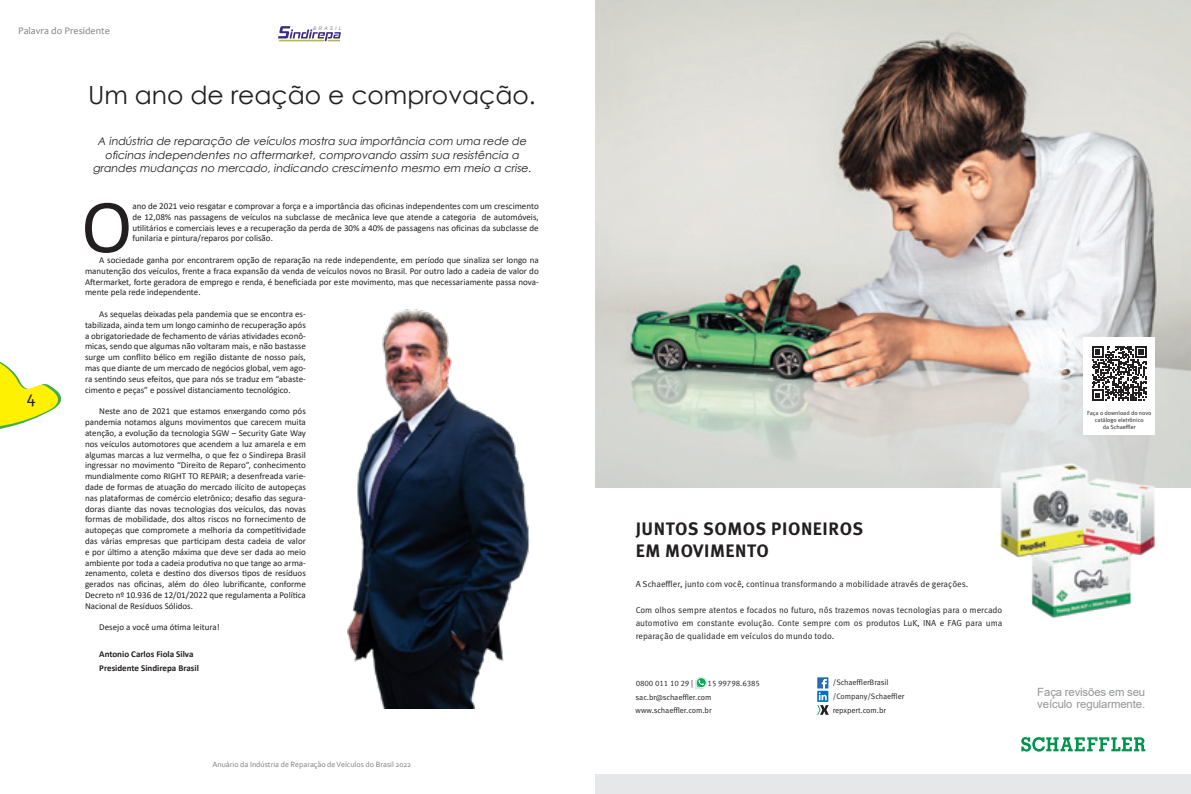
<style>
.page{position:relative;width:1191px;height:794px;background:#fff}
.page>*{position:absolute;margin:0;border:0;box-sizing:border-box;transform-origin:0 0}
.t1{font:77.1px "Calibri";color:#231f20}
.t2{font:25px "Century Gothic";color:#231f20}
.t3{font:700 18px/22.1px "Schaeffler Meta";letter-spacing:.03em;color:#231f20}
.t4{font:18px "Corbel";color:#231f20}
.t5{font:11.3px/11.9px "Arial";letter-spacing:-.01em;color:#939598}
.t6{font:italic 11px/13.2px "Century Gothic";color:#231f20;text-align:center}
.t7{font:10px "Candara";color:#7f807f}
.t8{font:9px/10.8px "Calibri";color:#231f20;text-align:justify}
.t9{font:700 9px "Calibri";color:#231f20}
.t10{font:8.7px/13px "Schaeffler Meta";color:#231f20;text-align:justify}
.t11{font:8px "Corbel";color:#7f807f}
.t12{font:7.9px/13.5px "Schaeffler Meta";letter-spacing:-.01em;color:#231f20}
.t13{font:5.9px/7.1px "Schaeffler Meta";color:#231f20;text-align:center}
.t14{font:italic 4.9px "Arial Narrow";letter-spacing:.4em;color:#7f7f7f;scale:1.18 1}
</style>
<div class="page">
<svg style="left:0;top:361px;width:62px;height:68px"></svg>
<svg style="left:278px;top:26px;width:63px;height:15px"></svg>
<img style="left:347px;top:309px;width:183px;height:400px">
<img style="left:595px;top:0;width:596px;height:488px">
<div style="left:1083px;top:337px;width:72px;height:98px;background:#fff"></div>
<svg style="left:1092px;top:346px;width:54px;height:55px"></svg>
<img style="left:994px;top:458px;width:166px;height:160px">
<div style="left:595px;top:774px;width:596px;height:20px;background:#e6e7e9"></div>
<svg style="left:1021px;top:737px;width:124px;height:14px"></svg>
<svg style="left:695px;top:676px;width:12px;height:13px"></svg>
<svg style="left:817px;top:677px;width:12px;height:38px"></svg>
<p class="t7" style="left:18px;top:25px;width:93px">Palavra do Presidente</p>
<p class="t14" style="left:313px;top:24px;width:26px">BRASIL</p>
<h3 class="t4" style="left:26px;top:385px;width:11px">4</h3>
<p class="t2" style="left:88px;top:77px;width:449px">Um ano de reação e comprovação.</p>
<p class="t6" style="left:93px;top:135px;width:442px">A indústria de reparação de veículos mostra sua importância com uma rede de oficinas independentes no aftermarket, comprovando assim sua resistência a grandes mudanças no mercado, indicando crescimento mesmo em meio a crise.</p>
<p class="t1" style="left:81px;top:173px;width:53px">O</p>
<p class="t8" style="left:132px;top:200px;width:408px">ano de 2021 veio resgatar e comprovar a força e a importância das oficinas independentes com um crescimento de 12,08% nas passagens de veículos na subclasse de mecânica leve que atende a categoria de automóveis, utilitários e comerciais leves e a recuperação da perda de 30% a 40% de passagens nas oficinas da subclasse de funilaria e pintura/reparos por colisão.</p>
<p class="t8" style="left:85px;top:254px;width:455px;text-indent:14px">A sociedade ganha por encontrarem opção de reparação na rede independente, em período que sinaliza ser longo na manutenção dos veículos, frente a fraca expansão da venda de veículos novos no Brasil. Por outro lado a cadeia de valor do Aftermarket, forte geradora de emprego e renda, é beneficiada por este movimento, mas que necessariamente passa nova&shy;mente pela rede independente.</p>
<p class="t8" style="left:85px;top:308px;width:222px;text-indent:14px">As sequelas deixadas pela pandemia que se encontra es&shy;tabilizada, ainda tem um longo caminho de recuperação após a obrigatoriedade de fechamento de várias atividades econô&shy;micas, sendo que algumas não voltaram mais, e não bastasse surge um conflito bélico em região distante de nosso país, mas que diante de um mercado de negócios global, vem ago&shy;ra sentindo seus efeitos, que para nós se traduz em “abaste&shy;cimento e peças” e possível distanciamento tecnológico.</p>
<p class="t8" style="left:85px;top:406px;width:222px;text-indent:14px">Neste ano de 2021 que estamos enxergando como pós pandemia notamos alguns movimentos que carecem muita atenção, a evolução da tecnologia SGW – Security Gate Way nos veículos automotores que acendem a luz amarela e em algumas marcas a luz vermelha, o que fez o Sindirepa Brasil ingressar no movimento “Direito de Reparo”, conhecimento mundialmente como RIGHT TO REPAIR; a desenfreada varie&shy;dade de formas de atuação do mercado ilícito de autopeças nas plataformas de comércio eletrônico; desafio das segura&shy;doras diante das novas tecnologias dos veículos, das novas formas de mobilidade, dos altos riscos no fornecimento de autopeças que compromete a melhoria da competitividade das várias empresas que participam desta cadeia de valor e por último a atenção máxima que deve ser dada ao meio ambiente por toda a cadeia produtiva no que tange ao arma&shy;zenamento, coleta e destino dos diversos tipos de resíduos gerados nas oficinas, além do óleo lubrificante, conforme Decreto nº 10.936 de 12/01/2022 que regulamenta a Política Nacional de Resíduos Sólidos.</p>
<p class="t8" style="left:99px;top:622px;width:122px">Desejo a você uma ótima leitura!</p>
<p class="t9" style="left:99px;top:648px;width:96px">Antonio Carlos Fiola Silva</p>
<p class="t9" style="left:99px;top:661px;width:101px">Presidente Sindirepa Brasil</p>
<p class="t11" style="left:212px;top:759px;width:200px">Anuário da Indústria de Reparação de Veículos do Brasil 2022</p>
<p class="t13" style="left:1087px;top:409px;width:66px">Faça o download do novo catálogo eletrônico<br>da Schaeffler</p>
<p class="t3" style="left:636px;top:517px;width:229px">JUNTOS SOMOS PIONEIROS<br>EM MOVIMENTO</p>
<p class="t10" style="left:635px;top:578px;width:334px">A Schaeffler, junto com você, continua transformando a mobilidade através de gerações.</p>
<p class="t10" style="left:635px;top:604px;width:368px">Com olhos sempre atentos e focados no futuro, nós trazemos novas tecnologias para o mercado automotivo em constante evolução. Conte sempre com os produtos LuK, INA e FAG para uma reparação de qualidade em veículos do mundo todo.</p>
<p class="t12" style="left:635px;top:677px;width:126px;text-indent:72px">15 99798.6385 sac.br@schaeffler.com www.schaeffler.com.br</p>
<p class="t12" style="left:833px;top:676px;width:73px">/SchaefflerBrasil /Company/Schaeffler repxpert.com.br</p>
<p class="t12" style="left:635px;top:677px;width:59px">0800 011 10 29 |</p>
<p class="t5" style="left:1037px;top:686px;width:109px">Faça revisões em seu veículo regularmente.</p>
</div>
